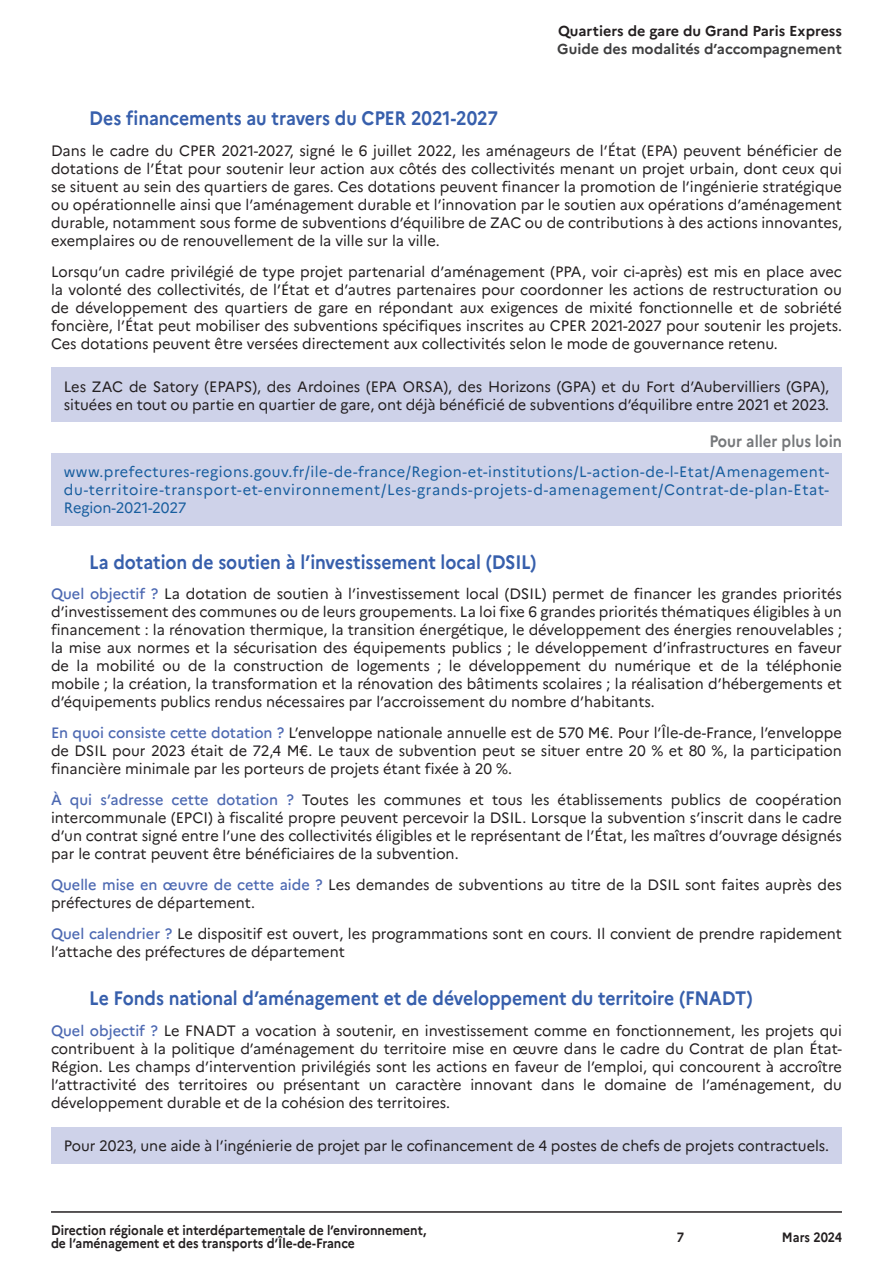
<style>
.page{position:relative;width:893px;height:1263px;background:#fff}
.page>*{position:absolute;margin:0;border:0;box-sizing:border-box;transform-origin:0 0}
.Titre_2{font:700 19.5px "Marianne";letter-spacing:-.005em;color:#375fac;scale:.9 1}
.Titre_Tableau{font:700 16.5px "Marianne";color:#76787b;scale:.9 1}
.Texte{font:15px/18px "Marianne";color:#231f20;text-align:justify}
.Texte-2{font:15px/18px "Marianne";letter-spacing:.05em;color:#175d9e;text-align:justify}
.t1{font:700 14.4px "Marianne";color:#231f20}
.t2{font:700 14.4px "Marianne";color:#3e3e3f}
.t3{font:700 13.5px/13.5px "Marianne";color:#231f20;scale:.9 1}
.s1{font-weight:500;color:#4d69b2}
</style>
<div class="page">
<hr style="left:51px;top:1211px;width:791px;height:2px;background:#231f20">
<div style="left:51px;top:367px;width:791px;height:55px;background:#ced2e9"></div>
<div style="left:51px;top:453px;width:791px;height:73px;background:#ced2e9"></div>
<div style="left:51px;top:1127px;width:791px;height:37px;background:#ced2e9"></div>
<p class="t1" style="left:558px;top:20px;width:285px">Quartiers de gare du Grand Paris Express</p>
<p class="t2" style="left:557px;top:37px;width:286px">Guide des modalités d’accompagnement</p>
<p class="Titre_2" style="left:89px;top:103px;width:455px">Des financements au travers du CPER 2021-2027</p>
<p class="Texte" style="left:51px;top:142px;width:792px">Dans le cadre du CPER 2021-2027, signé le 6 juillet 2022, les aménageurs de l’État (EPA) peuvent bénéficier de dotations de l’État pour soutenir leur action aux côtés des collectivités menant un projet urbain, dont ceux qui se situent au sein des quartiers de gares. Ces dotations peuvent financer la promotion de l’ingénierie stratégique ou opérationnelle ainsi que l’aménagement durable et l’innovation par le soutien aux opérations d’aménagement durable, notamment sous forme de subventions d’équilibre de ZAC ou de contributions à des actions innovantes, exemplaires ou de renouvellement de la ville sur la ville.</p>
<p class="Texte" style="left:51px;top:262px;width:792px;text-align:left">Lorsqu’un cadre privilégié de type projet partenarial d’aménagement (PPA, voir ci-après) est mis en place avec la volonté des collectivités, de l’État et d’autres partenaires pour coordonner les actions de restructuration ou de développement des quartiers de gare en répondant aux exigences de mixité fonctionnelle et de sobriété foncière, l’État peut mobiliser des subventions spécifiques inscrites au CPER 2021-2027 pour soutenir les projets.<br>Ces dotations peuvent être versées directement aux collectivités selon le mode de gouvernance retenu.</p>
<p class="Texte" style="left:64px;top:377px;width:767px">Les ZAC de Satory (EPAPS), des Ardoines (EPA ORSA), des Horizons (GPA) et du Fort d’Aubervilliers (GPA), situées en tout ou partie en quartier de gare, ont déjà bénéficié de subventions d’équilibre entre 2021 et 2023.</p>
<p class="Titre_Tableau" style="left:709px;top:428px;width:149px">Pour aller plus loin</p>
<p class="Texte-2" style="left:64px;top:463px;width:767px">www.prefectures-regions.gouv.fr/ile-de-france/Region-et-institutions/L-action-de-l-Etat/Amenagement&shy;du-territoire-transport-et-environnement/Les-grands-projets-d-amenagement/Contrat-de-plan-Etat-Region-2021-2027</p>
<p class="Titre_2" style="left:89px;top:547px;width:498px">La dotation de soutien à l’investissement local (DSIL)</p>
<p class="Texte" style="left:51px;top:585px;width:792px"><span class="s1">Quel objectif ?</span> La dotation de soutien à l’investissement local (DSIL) permet de financer les grandes priorités d’investissement des communes ou de leurs groupements. La loi fixe 6 grandes priorités thématiques éligibles à un financement : la rénovation thermique, la transition énergétique, le développement des énergies renouvelables ; la mise aux normes et la sécurisation des équipements publics ; le développement d’infrastructures en faveur de la mobilité ou de la construction de logements ; le développement du numérique et de la téléphonie mobile ; la création, la transformation et la rénovation des bâtiments scolaires ; la réalisation d’hébergements et d’équipements publics rendus nécessaires par l’accroissement du nombre d’habitants.</p>
<p class="Texte" style="left:51px;top:724px;width:792px"><span class="s1">En quoi consiste cette dotation ?</span> L’enveloppe nationale annuelle est de 570 M€. Pour l’Île-de-France, l’enveloppe de DSIL pour 2023 était de 72,4 M€. Le taux de subvention peut se situer entre 20 % et 80 %, la participation financière minimale par les porteurs de projets étant fixée à 20 %.</p>
<p class="Texte" style="left:51px;top:791px;width:792px"><span class="s1">À qui s’adresse cette dotation ?</span> Toutes les communes et tous les établissements publics de coopération intercommunale (EPCI) à fiscalité propre peuvent percevoir la DSIL. Lorsque la subvention s’inscrit dans le cadre d’un contrat signé entre l’une des collectivités éligibles et le représentant de l’État, les maîtres d’ouvrage désignés par le contrat peuvent être bénéficiaires de la subvention.</p>
<p class="Texte" style="left:51px;top:875px;width:792px"><span class="s1">Quelle mise en œuvre de cette aide ?</span> Les demandes de subventions au titre de la DSIL sont faites auprès des préfectures de département.</p>
<p class="Texte" style="left:51px;top:924px;width:792px"><span class="s1">Quel calendrier ?</span> Le dispositif est ouvert, les programmations sont en cours. Il convient de prendre rapidement l’attache des préfectures de département</p>
<p class="Titre_2" style="left:89px;top:983px;width:739px">Le Fonds national d’aménagement et de développement du territoire (FNADT)</p>
<p class="Texte" style="left:51px;top:1022px;width:792px"><span class="s1">Quel objectif ?</span> Le FNADT a vocation à soutenir, en investissement comme en fonctionnement, les projets qui contribuent à la politique d’aménagement du territoire mise en œuvre dans le cadre du Contrat de plan État-Région. Les champs d’intervention privilégiés sont les actions en faveur de l’emploi, qui concourent à accroître l’attractivité des territoires ou présentant un caractère innovant dans le domaine de l’aménagement, du développement durable et de la cohésion des territoires.</p>
<p class="Texte" style="left:64px;top:1136px;width:765px">Pour 2023, une aide à l’ingénierie de projet par le cofinancement de 4 postes de chefs de projets contractuels.</p>
<p class="t3" style="left:51px;top:1222px;width:419px">Direction régionale et interdépartementale de l’environnement, de l’aménagement et des transports d’Île-de-France</p>
<p class="t3" style="left:677px;top:1229px;width:10px">7</p>
<p class="t3" style="left:782px;top:1229px;width:68px">Mars 2024</p>
</div>
